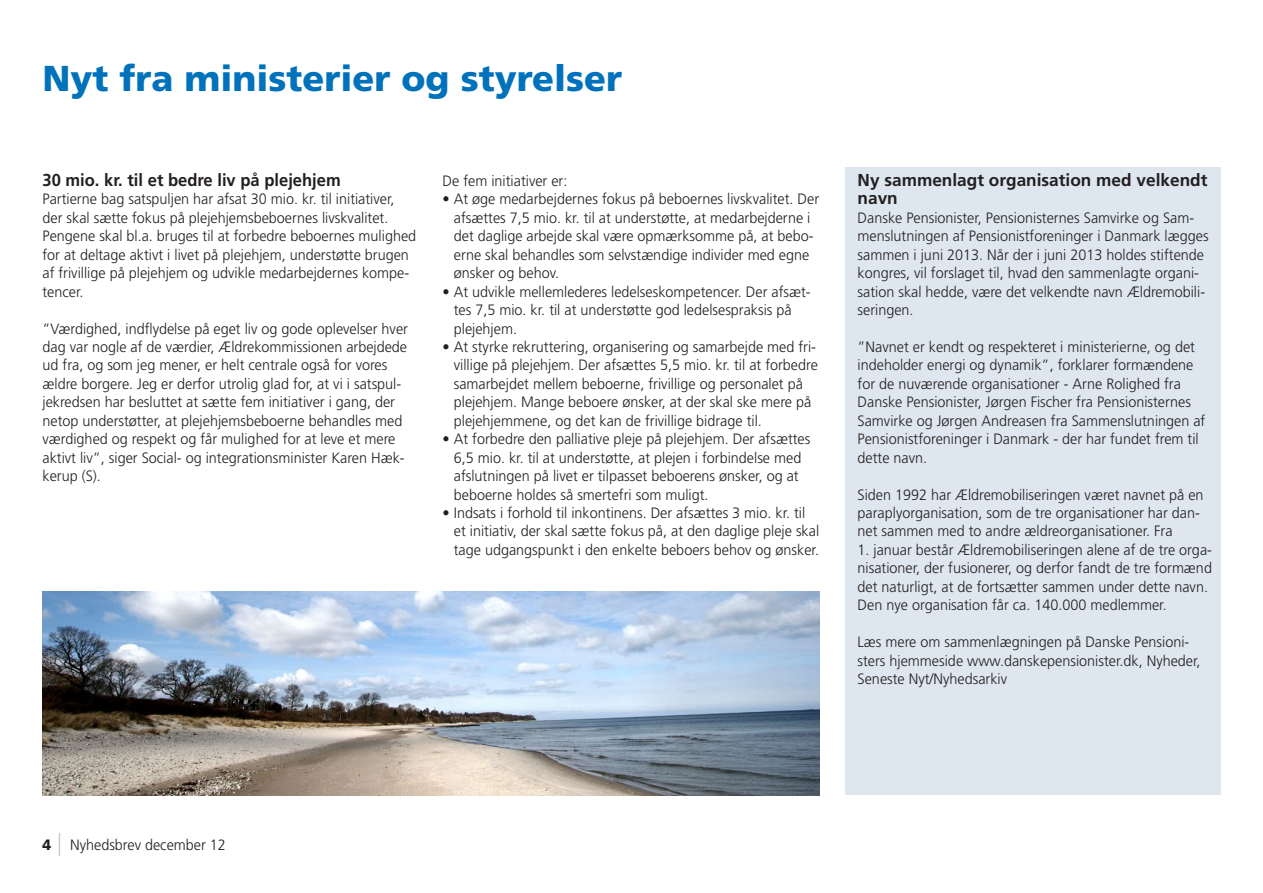
<style>
.page{position:relative;width:1263px;height:893px;background:#fff}
.page>*{position:absolute;margin:0;border:0;box-sizing:border-box;transform-origin:0 0}
.t1{font:900 36px "Frutiger LT Std";color:#0072bc}
.t2{font:700 17.25px/18.5px "Frutiger LT Std";color:#231f20}
.t3{font:700 17.25px "Frutiger LT Std";color:#231f20;scale:.96 1}
.t4{font:300 15px/18.5px "Frutiger LT Std";color:#231f20;scale:.96 1}
.s1{font-weight:900}
.s2{font-stretch:condensed;font-size:22.5px;color:#bcbdc0}
</style>
<div class="page">
<img style="left:43px;top:592px;width:776px;height:203px">
<div style="left:845px;top:167px;width:375px;height:628px;background:#dee7ef"></div>
<h1 class="t1" style="left:43px;top:56px;width:581px">Nyt fra ministerier og styrelser</h1>
<p class="t3" style="left:43px;top:170px;width:312px">30 mio. kr. til et bedre liv på plejehjem</p>
<p class="t4" style="left:43px;top:190px;width:391px">Partierne bag satspuljen har afsat 30 mio. kr. til initiativer, der skal sætte fokus på plejehjemsbeboernes livskvalitet.<br>Pengene skal bl.a. bruges til at forbedre beboernes mulighed for at deltage aktivt i livet på plejehjem, understøtte brugen af frivillige på plejehjem og udvikle medarbejdernes kompe&shy;tencer.</p>
<p class="t4" style="left:43px;top:319px;width:382px">”Værdighed, indflydelse på eget liv og gode oplevelser hver dag var nogle af de værdier, Ældrekommissionen arbejdede ud fra, og som jeg mener, er helt centrale også for vores ældre borgere. Jeg er derfor utrolig glad for, at vi i satspul&shy;jekredsen har besluttet at sætte fem initiativer i gang, der netop understøtter, at plejehjemsbeboerne behandles med værdighed og respekt og får mulighed for at leve et mere aktivt liv”, siger Social- og integrationsminister Karen Hæk&shy;kerup (S).</p>
<p class="t4" style="left:443px;top:172px;width:131px">De fem initiativer er:</p>
<p class="t4" style="left:454px;top:190px;width:382px;text-indent:-11px">• At øge medarbejdernes fokus på beboernes livskvalitet. Der afsættes 7,5 mio. kr. til at understøtte, at medarbejderne i det daglige arbejde skal være opmærksomme på, at bebo&shy;erne skal behandles som selvstændige individer med egne ønsker og behov.</p>
<p class="t4" style="left:454px;top:282px;width:373px;text-indent:-11px">• At udvikle mellemlederes ledelseskompetencer. Der afsæt&shy;tes 7,5 mio. kr. til at understøtte god ledelsespraksis på plejehjem.</p>
<p class="t4" style="left:454px;top:338px;width:381px;text-indent:-11px">• At styrke rekruttering, organisering og samarbejde med fri&shy;villige på plejehjem. Der afsættes 5,5 mio. kr. til at forbedre samarbejdet mellem beboerne, frivillige og personalet på plejehjem. Mange beboere ønsker, at der skal ske mere på plejehjemmene, og det kan de frivillige bidrage til.</p>
<p class="t4" style="left:454px;top:430px;width:373px;text-indent:-11px">• At forbedre den palliative pleje på plejehjem. Der afsættes 6,5 mio. kr. til at understøtte, at plejen i forbindelse med afslutningen på livet er tilpasset beboerens ønsker, og at beboerne holdes så smertefri som muligt.</p>
<p class="t4" style="left:454px;top:504px;width:382px;text-indent:-11px">• Indsats i forhold til inkontinens. Der afsættes 3 mio. kr. til et initiativ, der skal sætte fokus på, at den daglige pleje skal tage udgangspunkt i den enkelte beboers behov og ønsker.</p>
<p class="t2" style="left:857px;top:171px;width:351px">Ny sammenlagt organisation med velkendt navn</p>
<p class="t4" style="left:857px;top:209px;width:367px">Danske Pensionister, Pensionisternes Samvirke og Sam&shy;menslutningen af Pensionistforeninger i Danmark lægges sammen i juni 2013. Når der i juni 2013 holdes stiftende kongres, vil forslaget til, hvad den sammenlagte organi&shy;sation skal hedde, være det velkendte navn Ældremobili&shy;seringen.</p>
<p class="t4" style="left:857px;top:338px;width:364px">”Navnet er kendt og respekteret i ministerierne, og det indeholder energi og dynamik”, forklarer formændene for de nuværende organisationer - Arne Rolighed fra Danske Pensionister, Jørgen Fischer fra Pensionisternes Samvirke og Jørgen Andreasen fra Sammenslutningen af Pensionistforeninger i Danmark - der har fundet frem til dette navn.</p>
<p class="t4" style="left:857px;top:485px;width:362px">Siden 1992 har Ældremobiliseringen været navnet på en paraplyorganisation, som de tre organisationer har dan&shy;net sammen med to andre ældreorganisationer. Fra</p>
<p class="t4" style="left:857px;top:541px;width:371px">1. januar består Ældremobiliseringen alene af de tre orga&shy;nisationer, der fusionerer, og derfor fandt de tre formænd det naturligt, at de fortsætter sammen under dette navn.<br>Den nye organisation får ca. 140.000 medlemmer.</p>
<p class="t4" style="left:857px;top:633px;width:359px">Læs mere om sammenlægningen på Danske Pensioni&shy;sters hjemmeside www.danskepensionister.dk, Nyheder,<br>Seneste Nyt/Nyhedsarkiv</p>
<p class="t4" style="left:43px;top:836px;width:193px"><span class="s1">4</span> <span class="s2">|</span> Nyhedsbrev december 12</p>
</div>
